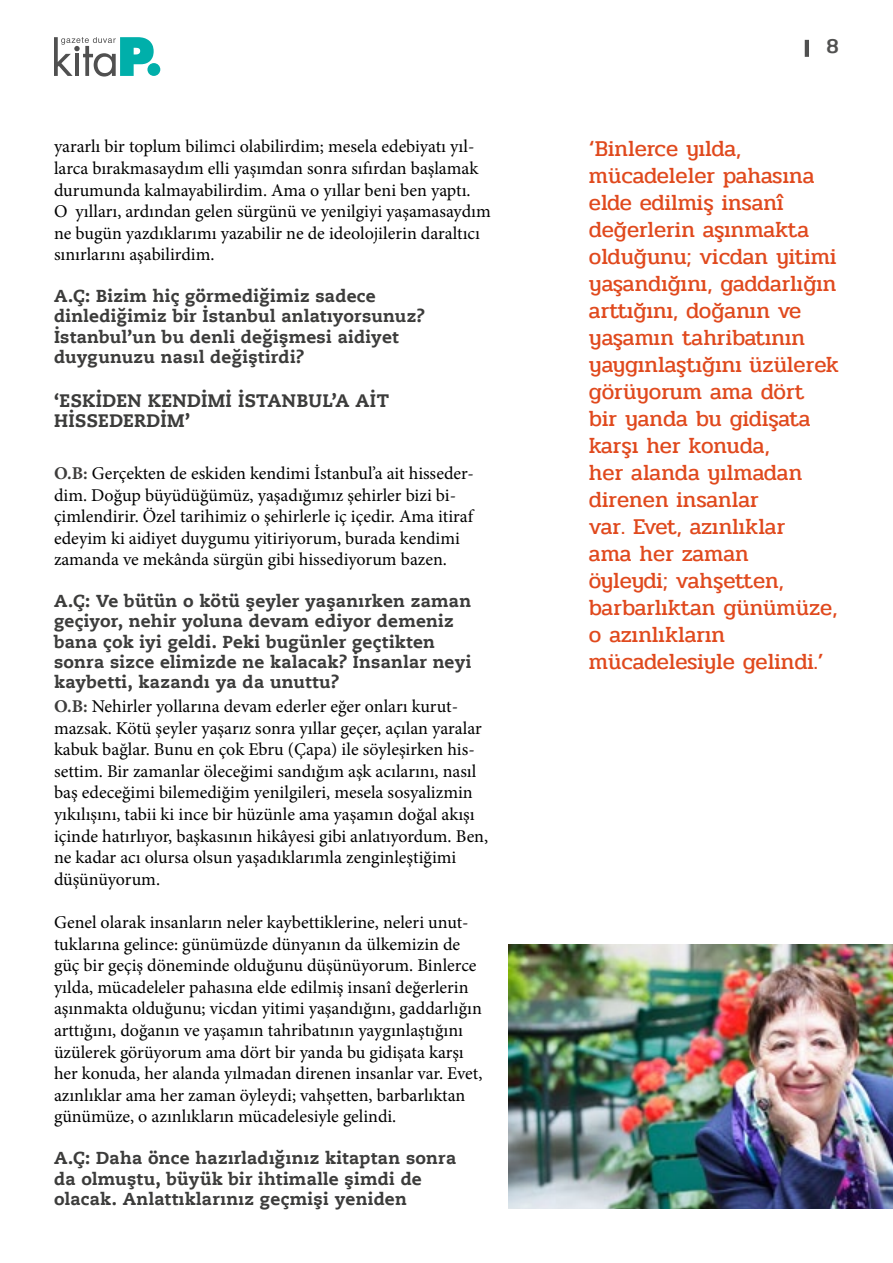
<style>
.page{position:relative;width:893px;height:1263px;background:#fff}
.page>*{position:absolute;margin:0;border:0;box-sizing:border-box;transform-origin:0 0}
.t1{font:22.5px/27px "Pridi";color:#e0491d}
.t2{font:500 21px "Pridi";color:#515150}
.t3{font:18px/21.6px "Minion Pro";color:#000}
.t4{font:700 18px/20.2px "Caecilia LT Std Roman";letter-spacing:.02em;color:#3c3c3b}
.t5{font:700 17.25px/20.2px "Caecilia LT Std Roman";letter-spacing:.015em;color:#3c3c3b}
.s1{font-weight:700;color:#3d3c3b}
</style>
<div class="page">
<svg style="left:54px;top:37px;width:100px;height:40px"></svg>
<div style="left:147px;top:63px;width:13px;height:13px;background:#00afaa;border-radius:50%"></div>
<hr style="left:805px;top:40px;width:4px;height:17px;background:#505050">
<img style="left:508px;top:945px;width:385px;height:264px">
<p class="t3" style="left:54px;top:136px;width:438px">yararlı bir toplum bilimci olabilirdim; mesela edebiyatı yıl&shy;larca bırakmasaydım elli yaşımdan sonra sıfırdan başlamak durumunda kalmayabilirdim. Ama o yıllar beni ben yaptı.<br>O yılları, ardından gelen sürgünü ve yenilgiyi yaşamasaydım ne bugün yazdıklarımı yazabilir ne de ideolojilerin daraltıcı sınırlarını aşabilirdim.</p>
<p class="t5" style="left:54px;top:286px;width:372px">A.Ç: Bizim hiç görmediğimiz sadece dinlediğimiz bir İstanbul anlatıyorsunuz?<br>İstanbul’un bu denli değişmesi aidiyet duygunuzu nasıl değiştirdi?</p>
<p class="t4" style="left:54px;top:390px;width:337px">‘ESKİDEN KENDİMİ İSTANBUL’A AİT<br>HİSSEDERDİM’</p>
<p class="t3" style="left:54px;top:462px;width:421px"><span class="s1">O.B:</span> Gerçekten de eskiden kendimi İstanbul’a ait hisseder&shy;dim. Doğup büyüdüğümüz, yaşadığımız şehirler bizi bi&shy;çimlendirir. Özel tarihimiz o şehirlerle iç içedir. Ama itiraf edeyim ki aidiyet duygumu yitiriyorum, burada kendimi zamanda ve mekânda sürgün gibi hissediyorum bazen.</p>
<p class="t5" style="left:54px;top:591px;width:419px">A.Ç: Ve bütün o kötü şeyler yaşanırken zaman geçiyor, nehir yoluna devam ediyor demeniz bana çok iyi geldi. Peki bugünler geçtikten sonra sizce elimizde ne kalacak? İnsanlar neyi kaybetti, kazandı ya da unuttu?</p>
<p class="t3" style="left:54px;top:695px;width:436px"><span class="s1">O.B:</span> Nehirler yollarına devam ederler eğer onları kurut&shy;mazsak. Kötü şeyler yaşarız sonra yıllar geçer, açılan yaralar kabuk bağlar. Bunu en çok Ebru (Çapa) ile söyleşirken his&shy;settim. Bir zamanlar öleceğimi sandığım aşk acılarını, nasıl baş edeceğimi bilemediğim yenilgileri, mesela sosyalizmin yıkılışını, tabii ki ince bir hüzünle ama yaşamın doğal akışı içinde hatırlıyor, başkasının hikâyesi gibi anlatıyordum. Ben, ne kadar acı olursa olsun yaşadıklarımla zenginleştiğimi düşünüyorum.</p>
<p class="t3" style="left:54px;top:911px;width:430px">Genel olarak insanların neler kaybettiklerine, neleri unut&shy;tuklarına gelince: günümüzde dünyanın da ülkemizin de güç bir geçiş döneminde olduğunu düşünüyorum. Binlerce yılda, mücadeleler pahasına elde edilmiş insanî değerlerin aşınmakta olduğunu; vicdan yitimi yaşandığını, gaddarlığın arttığını, doğanın ve yaşamın tahribatının yaygınlaştığını üzülerek görüyorum ama dört bir yanda bu gidişata karşı her konuda, her alanda yılmadan direnen insanlar var. Evet, azınlıklar ama her zaman öyleydi; vahşetten, barbarlıktan günümüze, o azınlıkların mücadelesiyle gelindi.</p>
<p class="t5" style="left:54px;top:1148px;width:404px">A.Ç: Daha önce hazırladığınız kitaptan sonra da olmuştu, büyük bir ihtimalle şimdi de olacak. Anlattıklarınız geçmişi yeniden</p>
<p class="t2" style="left:827px;top:31px;width:14px">8</p>
<p class="t1" style="left:589px;top:135px;width:252px">‘Binlerce yılda, mücadeleler pahasına elde edilmiş insanî değerlerin aşınmakta olduğunu; vicdan yitimi yaşandığını, gaddarlığın arttığını, doğanın ve yaşamın tahribatının yaygınlaştığını üzülerek görüyorum ama dört<br>bir yanda bu gidişata karşı her konuda,<br>her alanda yılmadan direnen insanlar<br>var. Evet, azınlıklar<br>ama her zaman<br>öyleydi; vahşetten, barbarlıktan günümüze, o azınlıkların mücadelesiyle gelindi.’</p>
</div>
